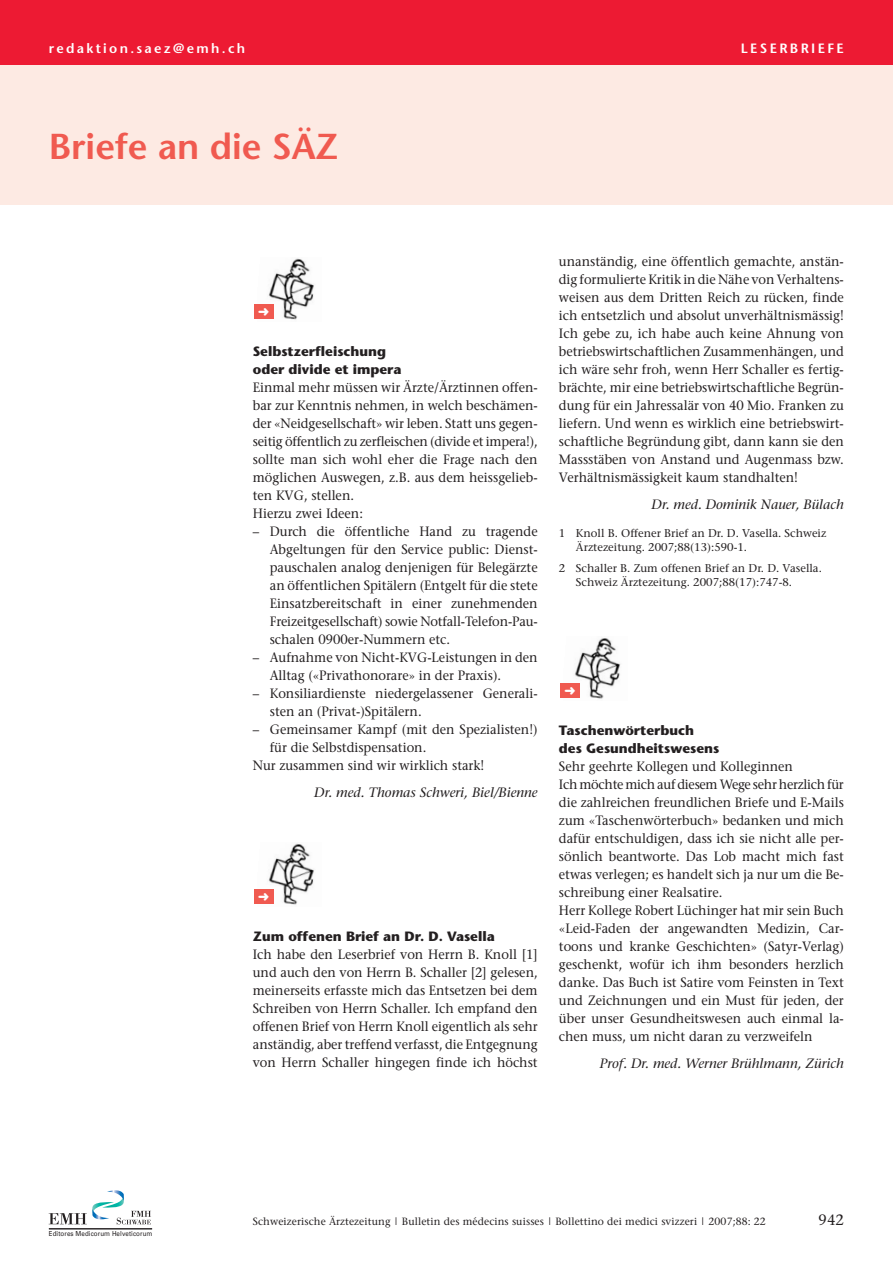
<style>
.page{position:relative;width:893px;height:1263px;background:#fff}
.page>*{position:absolute;margin:0;border:0;box-sizing:border-box;transform-origin:0 0}
.t1{font:600 36px "Stone Sans";color:#f05a50}
.t2{font:15px "Stone Serif";color:#231f20}
.t3{font:13.5px/18px "Stone Serif";color:#231f20;scale:.95 1}
.t4{font:700 13.5px/18px "Stone Sans";color:#231f20}
.t5{font:italic 13.5px "Stone Serif";color:#231f20}
.t6{font:600 13.5px "Stone Sans";letter-spacing:.17em;color:#fff}
.t7{font:11.25px/14.2px "Stone Serif";color:#231f20}
.t8{font:10.5px "Stone Serif";letter-spacing:.01em;color:#231f20}
.t9{font:6.9px "Univers";letter-spacing:.015em;color:#231f20;scale:.9 1}
</style>
<div class="page">
<div style="left:0;top:64px;width:893px;height:141px;background:#fdeae3"></div>
<img style="left:268px;top:843px;width:46px;height:62px">
<div style="left:254px;top:889px;width:19px;height:15px;background:#f05a50"></div>
<img style="left:268px;top:258px;width:46px;height:62px">
<div style="left:254px;top:304px;width:19px;height:15px;background:#f05a50"></div>
<img style="left:574px;top:638px;width:47px;height:61px">
<div style="left:560px;top:683px;width:20px;height:15px;background:#f05a50"></div>
<svg style="left:49px;top:1190px;width:102px;height:34px"></svg>
<hr style="left:49px;top:1228px;width:103px;height:1px;background:#231f20">
<div style="left:0;top:0;width:893px;height:64px;background:#ed1a33"></div>
<p class="t6" style="left:49px;top:42px;width:198px">redaktion.saez@emh.ch</p>
<p class="t6" style="left:741px;top:42px;width:104px">LESERBRIEFE</p>
<h1 class="t1" style="left:49px;top:132px;width:291px">Briefe an die SÄZ</h1>
<p class="t4" style="left:253px;top:343px;width:150px">Selbstzerfleischung oder divide et impera</p>
<p class="t3" style="left:253px;top:379px;width:301px">Einmal mehr müssen wir Ärzte/Ärztinnen offen&shy;bar zur Kenntnis nehmen, in welch beschämen&shy;der «Neidgesellschaft» wir leben. Statt uns gegen&shy;seitig öffentlich zu zerfleischen (divide et impera!), sollte man sich wohl eher die Frage nach den möglichen Auswegen, z.B. aus dem heissgelieb&shy;ten KVG, stellen.<br>Hierzu zwei Ideen:</p>
<p class="t3" style="left:270px;top:523px;width:283px;text-align:justify;text-indent:-17px">– Durch die öffentliche Hand zu tragende Abgeltungen für den Service public: Dienst&shy;pauschalen analog denjenigen für Belegärzte an öffentlichen Spitälern (Entgelt für die stete Einsatzbereitschaft in einer zunehmenden Freizeitgesellschaft) sowie Notfall-Telefon-Pau&shy;schalen 0900er-Nummern etc.</p>
<p class="t3" style="left:270px;top:649px;width:283px;text-indent:-17px">– Aufnahme von Nicht-KVG-Leistungen in den<br>Alltag («Privathonorare» in der Praxis).</p>
<p class="t3" style="left:270px;top:685px;width:283px;text-indent:-17px">– Konsiliardienste niedergelassener Generali&shy;sten an (Privat-)Spitälern.</p>
<p class="t3" style="left:253px;top:721px;width:301px">– Gemeinsamer Kampf (mit den Spezialisten!)</p>
<p class="t3" style="left:270px;top:739px;width:166px">für die Selbstdispensation.</p>
<p class="t3" style="left:253px;top:757px;width:245px">Nur zusammen sind wir wirklich stark!</p>
<p class="t5" style="left:314px;top:787px;width:225px">Dr. med. Thomas Schweri, Biel/Bienne</p>
<p class="t4" style="left:253px;top:928px;width:243px">Zum offenen Brief an Dr. D. Vasella</p>
<p class="t3" style="left:253px;top:946px;width:301px;text-align:justify">Ich habe den Leserbrief von Herrn B. Knoll [1] und auch den von Herrn B. Schaller [2] gelesen, meinerseits erfasste mich das Entsetzen bei dem Schreiben von Herrn Schaller. Ich empfand den offenen Brief von Herrn Knoll eigentlich als sehr anständig, aber treffend verfasst, die Entgegnung von Herrn Schaller hingegen finde ich höchst</p>
<p class="t3" style="left:559px;top:253px;width:301px;text-align:justify">unanständig, eine öffentlich gemachte, anstän&shy;dig formulierte Kritik in die Nähe von Verhaltens&shy;weisen aus dem Dritten Reich zu rücken, finde ich entsetzlich und absolut unverhältnismässig!<br>Ich gebe zu, ich habe auch keine Ahnung von betriebswirtschaftlichen Zusammenhängen, und ich wäre sehr froh, wenn Herr Schaller es fertig&shy;brächte, mir eine betriebswirtschaftliche Begrün&shy;dung für ein Jahressalär von 40 Mio. Franken zu liefern. Und wenn es wirklich eine betriebswirt&shy;schaftliche Begründung gibt, dann kann sie den Massstäben von Anstand und Augenmass bzw.<br>Verhältnismässigkeit kaum standhalten!</p>
<p class="t5" style="left:651px;top:499px;width:194px">Dr. med. Dominik Nauer, Bülach</p>
<p class="t7" style="left:576px;top:526px;width:252px;text-indent:-17px">1 Knoll B. Offener Brief an Dr. D. Vasella. Schweiz<br>Ärztezeitung. 2007;88(13):590-1.</p>
<p class="t7" style="left:576px;top:562px;width:247px;text-indent:-17px">2 Schaller B. Zum offenen Brief an Dr. D. Vasella.<br>Schweiz Ärztezeitung. 2007;88(17):747-8.</p>
<p class="t4" style="left:559px;top:722px;width:162px">Taschenwörterbuch des Gesundheitswesens</p>
<p class="t3" style="left:559px;top:758px;width:301px">Sehr geehrte Kollegen und Kolleginnen<br>Ich möchte mich auf diesem Wege sehr herzlich für die zahlreichen freundlichen Briefe und E-Mails zum «Taschenwörterbuch» bedanken und mich dafür entschuldigen, dass ich sie nicht alle per&shy;sönlich beantworte. Das Lob macht mich fast etwas verlegen; es handelt sich ja nur um die Be&shy;schreibung einer Realsatire.<br>Herr Kollege Robert Lüchinger hat mir sein Buch «Leid-Faden der angewandten Medizin, Car&shy;toons und kranke Geschichten» (Satyr-Verlag) geschenkt, wofür ich ihm besonders herzlich danke. Das Buch ist Satire vom Feinsten in Text und Zeichnungen und ein Must für jeden, der über unser Gesundheitswesen auch einmal la&shy;chen muss, um nicht daran zu verzweifeln</p>
<p class="t5" style="left:600px;top:1058px;width:246px">Prof. Dr. med. Werner Brühlmann, Zürich</p>
<p class="t9" style="left:49px;top:1229px;width:117px">Editores Medicorum Helveticorum</p>
<p class="t8" style="left:253px;top:1217px;width:515px">Schweizerische Ärztezeitung | Bulletin des médecins suisses | Bollettino dei medici svizzeri | 2007;88: 22</p>
<p class="t2" style="left:818px;top:1213px;width:27px">942</p>
</div>
